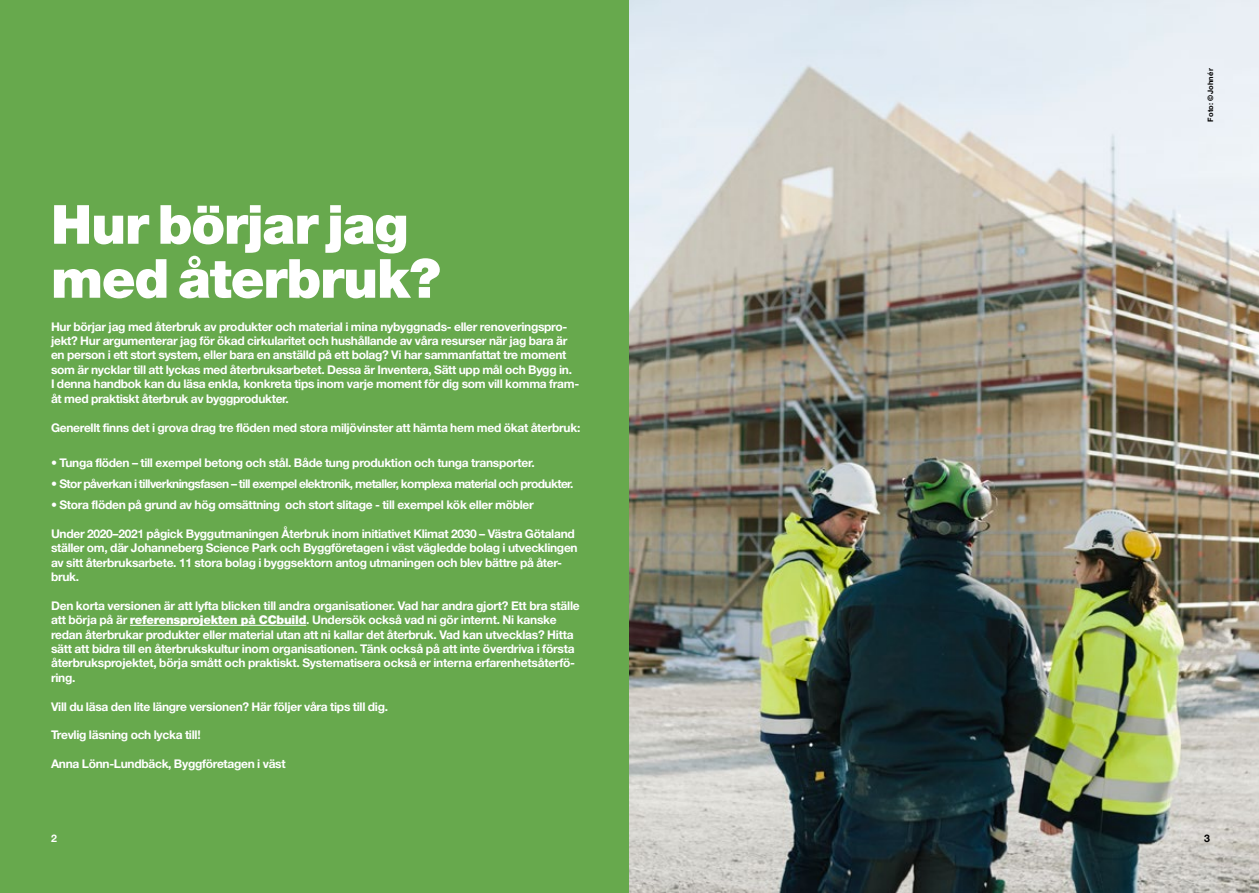
<style>
.page{position:relative;width:1259px;height:893px;background:#fff}
.page>*{position:absolute;margin:0;border:0;box-sizing:border-box;transform-origin:0 0}
.t1{font:900 54px/54px "Helvetica Neue LT Std";letter-spacing:-.025em;color:#fff}
.t2{font:700 12px/14.4px "Helvetica Neue LT Std";letter-spacing:-.025em;color:#fff}
.t3{font:700 12px "Helvetica Neue LT Std";letter-spacing:-.05em;color:#fff}
.t4{font:700 10.5px "Helvetica Neue LT Std";color:#fff}
.t5{font:700 10.5px "Helvetica Neue LT Std";color:#000}
.t6{font:700 7.5px "Helvetica Neue LT Std";letter-spacing:.025em;color:#000}
.s1{font-weight:900}
</style>
<div class="page">
<div style="left:0;top:0;width:629px;height:893px;background:#67a94d"></div>
<img style="left:629px;top:0;width:630px;height:893px">
<hr style="left:130px;top:625px;width:176px;height:1px;background:#fff">
<h1 class="t1" style="left:51px;top:197px;width:391px">Hur börjar jag med återbruk?</h1>
<p class="t2" style="left:51px;top:319px;width:530px">Hur börjar jag med återbruk av produkter och material i mina nybyggnads- eller renoveringspro&shy;jekt? Hur argumenterar jag för ökad cirkularitet och hushållande av våra resurser när jag bara är en person i ett stort system, eller bara en anställd på ett bolag? Vi har sammanfattat tre moment som är nycklar till att lyckas med återbruksarbetet. Dessa är Inventera, Sätt upp mål och Bygg in.<br>I denna handbok kan du läsa enkla, konkreta tips inom varje moment för dig som vill komma fram&shy;åt med praktiskt återbruk av byggprodukter.</p>
<p class="t2" style="left:51px;top:420px;width:531px">Generellt finns det i grova drag tre flöden med stora miljövinster att hämta hem med ökat återbruk:</p>
<p class="t2" style="left:51px;top:455px;width:485px">• Tunga flöden – till exempel betong och stål. Både tung produktion och tunga transporter.</p>
<p class="t3" style="left:51px;top:476px;width:524px">• Stor påverkan i tillverkningsfasen – till exempel elektronik, metaller, komplexa material och produkter.</p>
<p class="t2" style="left:51px;top:497px;width:484px">• Stora flöden på grund av hög omsättning och stort slitage - till exempel kök eller möbler</p>
<p class="t2" style="left:51px;top:526px;width:528px">Under 2020–2021 pågick Byggutmaningen Återbruk inom initiativet Klimat 2030 – Västra Götaland ställer om, där Johanneberg Science Park och Byggföretagen i väst vägledde bolag i utvecklingen av sitt återbruksarbete. 11 stora bolag i byggsektorn antog utmaningen och blev bättre på åter&shy;bruk.</p>
<p class="t2" style="left:51px;top:598px;width:530px">Den korta versionen är att lyfta blicken till andra organisationer. Vad har andra gjort? Ett bra ställe att börja på är <span class="s1">referensprojekten på CCbuild</span>. Undersök också vad ni gör internt. Ni kanske redan återbrukar produkter eller material utan att ni kallar det återbruk. Vad kan utvecklas? Hitta sätt att bidra till en återbrukskultur inom organisationen. Tänk också på att inte överdriva i första återbruksprojektet, börja smått och praktiskt. Systematisera också er interna erfarenhetsåterfö&shy;ring.</p>
<p class="t2" style="left:51px;top:699px;width:338px">Vill du läsa den lite längre versionen? Här följer våra tips till dig.</p>
<p class="t2" style="left:51px;top:728px;width:151px">Trevlig läsning och lycka till!</p>
<p class="t2" style="left:51px;top:756px;width:236px">Anna Lönn-Lundbäck, Byggföretagen i väst</p>
<p class="t6" style="left:1206px;top:122px;width:55px;rotate:-90deg">Foto: ©Johnér</p>
<p class="t4" style="left:51px;top:832px;width:7px">2</p>
<p class="t5" style="left:1204px;top:832px;width:7px">3</p>
</div>
